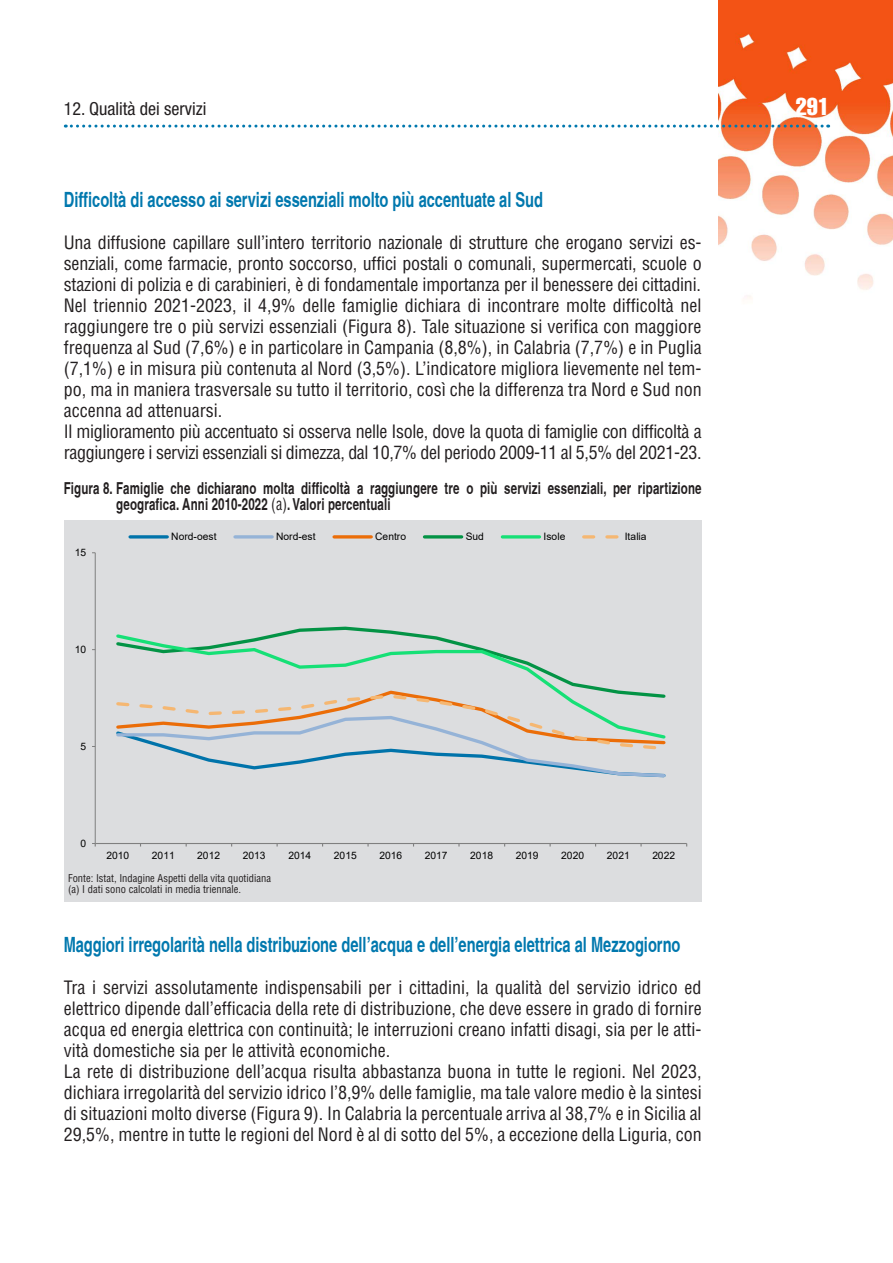
<style>
.page{position:relative;width:893px;height:1263px;background:#fff}
.page>*{position:absolute;margin:0;border:0;box-sizing:border-box;transform-origin:0 0}
.t1{font:24px "Helvetica LT Std Comp";color:#fff}
.t2{font:700 condensed 21px "Helvetica";color:#0078ae;scale:.85 1}
.t3{font:condensed 18px/21px "Helvetica LT Std";color:#231f20}
.t4{font:condensed 18px "Helvetica Neue LT Std";color:#231f20}
.t5{font:700 condensed 16.5px/16.5px "Helvetica";letter-spacing:.01em;color:#231f20;scale:.85 1}
.t6{font:condensed 10.5px/10.5px "Helvetica LT Std";color:#231f20}
.t7{font:10.2px "Arial";letter-spacing:-.005em;color:#000}
.s1{font-family:"Helvetica LT Std";font-weight:400}
</style>
<div class="page">
<img style="left:719px;top:0;width:174px;height:299px">
<svg style="left:65px;top:125px;width:764px;height:3px"></svg>
<div style="left:64px;top:520px;width:638px;height:381px;background:#dcdddf"></div>
<hr style="left:95px;top:553px;width:1px;height:290px;background:#7f7f7f">
<hr style="left:95px;top:843px;width:592px;height:1px;background:#7f7f7f">
<svg style="left:116px;top:626px;width:550px;height:152px"></svg>
<hr style="left:130px;top:535px;width:37px;height:3px;background:#0073aa">
<hr style="left:235px;top:535px;width:37px;height:3px;background:#95b3d7">
<hr style="left:334px;top:535px;width:37px;height:3px;background:#eb6d08">
<hr style="left:424px;top:535px;width:38px;height:3px;background:#039345">
<hr style="left:502px;top:535px;width:37px;height:3px;background:#16e076">
<svg style="left:584px;top:535px;width:35px;height:3px"></svg>
<p class="t4" style="left:64px;top:98px;width:144px">12. Qualità dei servizi</p>
<h1 class="t1" style="left:796px;top:91px;width:35px">291</h1>
<p class="t2" style="left:64px;top:187px;width:565px">Difficoltà di accesso ai servizi essenziali molto più accentuate al Sud</p>
<p class="t3" style="left:64px;top:232px;width:639px">Una diffusione capillare sull’intero territorio nazionale di strutture che erogano servizi es&shy;senziali, come farmacie, pronto soccorso, uffici postali o comunali, supermercati, scuole o stazioni di polizia e di carabinieri, è di fondamentale importanza per il benessere dei cittadini.<br>Nel triennio 2021-2023, il 4,9% delle famiglie dichiara di incontrare molte difficoltà nel raggiungere tre o più servizi essenziali (Figura 8). Tale situazione si verifica con maggiore frequenza al Sud (7,6%) e in particolare in Campania (8,8%), in Calabria (7,7%) e in Puglia (7,1%) e in misura più contenuta al Nord (3,5%). L’indicatore migliora lievemente nel tem&shy;po, ma in maniera trasversale su tutto il territorio, così che la differenza tra Nord e Sud non accenna ad attenuarsi.<br>Il miglioramento più accentuato si osserva nelle Isole, dove la quota di famiglie con difficoltà a raggiungere i servizi essenziali si dimezza, dal 10,7% del periodo 2009-11 al 5,5% del 2021-23.</p>
<p class="t5" style="left:116px;top:479px;width:690px;text-indent:-53px">Figura 8. Famiglie che dichiarano molta difficoltà a raggiungere tre o più servizi essenziali, per ripartizione geografica. Anni 2010-2022 <span class="s1">(a)</span>. Valori percentuali</p>
<p class="t7" style="left:75px;top:545px;width:13px">15</p>
<p class="t7" style="left:75px;top:642px;width:13px">10</p>
<p class="t7" style="left:171px;top:529px;width:47px">Nord-oest</p>
<p class="t7" style="left:276px;top:529px;width:41px">Nord-est</p>
<p class="t7" style="left:375px;top:529px;width:33px">Centro</p>
<p class="t7" style="left:466px;top:529px;width:20px">Sud</p>
<p class="t7" style="left:544px;top:529px;width:23px">Isole</p>
<p class="t7" style="left:625px;top:529px;width:23px">Italia</p>
<p class="t7" style="left:81px;top:739px;width:7px">5</p>
<p class="t7" style="left:81px;top:836px;width:7px">0</p>
<p class="t7" style="left:106px;top:848px;width:24px">2010</p>
<p class="t7" style="left:152px;top:848px;width:24px">2011</p>
<p class="t7" style="left:197px;top:848px;width:24px">2012</p>
<p class="t7" style="left:243px;top:848px;width:24px">2013</p>
<p class="t7" style="left:288px;top:848px;width:24px">2014</p>
<p class="t7" style="left:334px;top:848px;width:24px">2015</p>
<p class="t7" style="left:379px;top:848px;width:24px">2016</p>
<p class="t7" style="left:425px;top:848px;width:24px">2017</p>
<p class="t7" style="left:470px;top:848px;width:24px">2018</p>
<p class="t7" style="left:516px;top:848px;width:24px">2019</p>
<p class="t7" style="left:561px;top:848px;width:24px">2020</p>
<p class="t7" style="left:607px;top:848px;width:24px">2021</p>
<p class="t7" style="left:652px;top:848px;width:24px">2022</p>
<p class="t6" style="left:68px;top:873px;width:204px">Fonte: Istat, Indagine Aspetti della vita quotidiana (a) I dati sono calcolati in media triennale.</p>
<p class="t2" style="left:64px;top:931px;width:727px">Maggiori irregolarità nella distribuzione dell’acqua e dell’energia elettrica al Mezzogiorno</p>
<p class="t3" style="left:64px;top:977px;width:639px">Tra i servizi assolutamente indispensabili per i cittadini, la qualità del servizio idrico ed elettrico dipende dall’efficacia della rete di distribuzione, che deve essere in grado di fornire acqua ed energia elettrica con continuità; le interruzioni creano infatti disagi, sia per le atti&shy;vità domestiche sia per le attività economiche.<br>La rete di distribuzione dell’acqua risulta abbastanza buona in tutte le regioni. Nel 2023, dichiara irregolarità del servizio idrico l’8,9% delle famiglie, ma tale valore medio è la sintesi di situazioni molto diverse (Figura 9). In Calabria la percentuale arriva al 38,7% e in Sicilia al 29,5%, mentre in tutte le regioni del Nord è al di sotto del 5%, a eccezione della Liguria, con</p>
</div>
